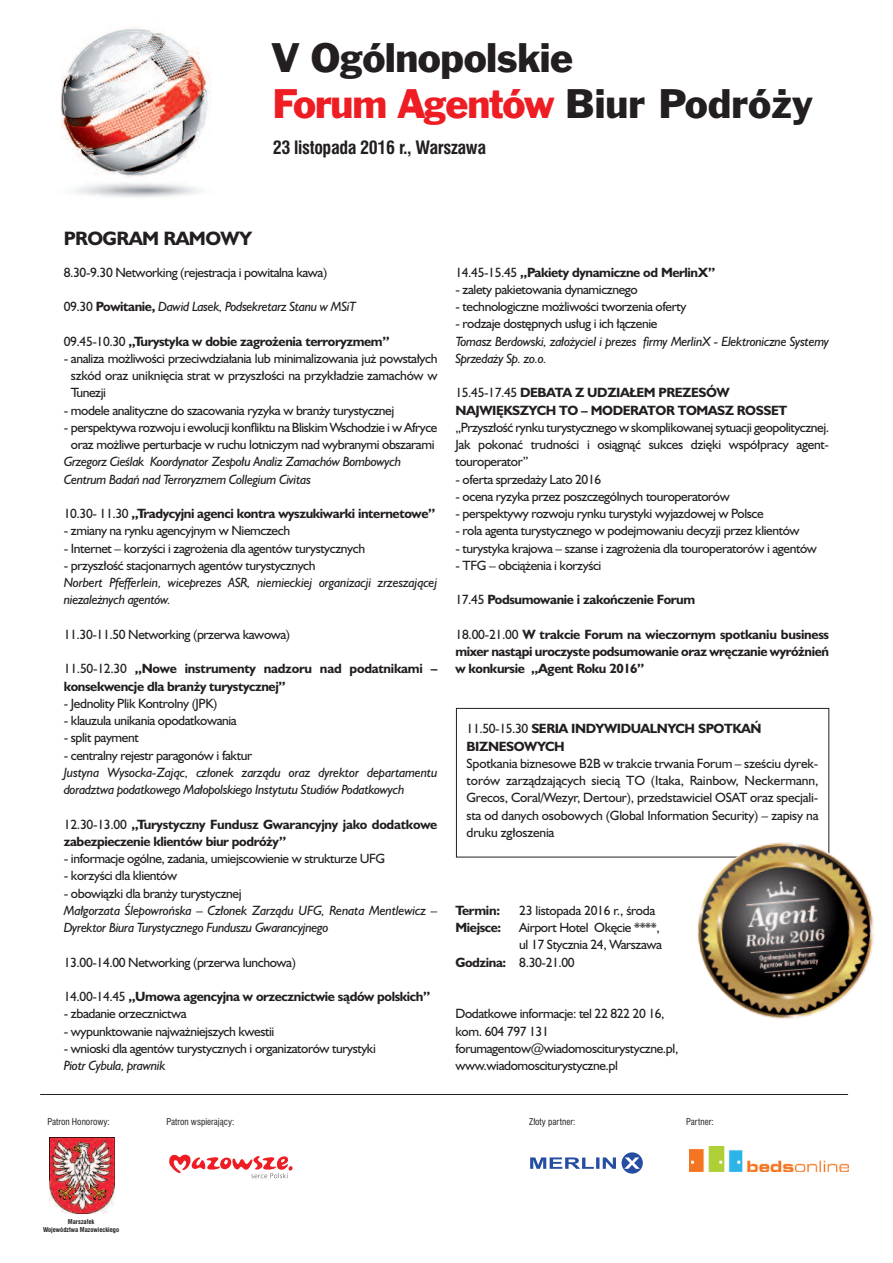
<style>
.page{position:relative;width:893px;height:1263px;background:#fff}
.page>*{position:absolute;margin:0;border:0;box-sizing:border-box;transform-origin:0 0}
.t1{font:37.95px/45.5px "Frank Goth EU";letter-spacing:-.015em;color:#231f20}
.t2{font:19.5px "Humanst 521 EU Bold OTF";letter-spacing:-.03em;color:#231f20}
.t3{font:18px "Swis 721 Cn EU Bold OTF";letter-spacing:-.02em;color:#231f20}
.t4{font:13.5px/17.2px "Humanst 521 EU";letter-spacing:-.03em;color:#231f20;text-align:justify}
.t5{font:13.5px/17.2px "Humanst 521 EU Bold OTF";letter-spacing:-.03em;color:#231f20}
.t6{font:italic 13.5px/17.2px "Humanst 521 EU";letter-spacing:-.03em;color:#231f20}
.t7{font:9.15px "Swis 721 Cn EU";color:#231f20}
.t8{font:700 6.45px/7.8px "Swis 721 Cn EU";color:#231f20;text-align:center}
.s1{color:#ee1d23}
.s2{font-style:normal}
.s3{font-family:"Humanst 521 EU Bold OTF";font-style:normal}
.s4{font-family:"Humanst 521 EU"}
.s5{font-family:"Humanst 521 EU Bold OTF"}
</style>
<div class="page">
<img style="left:60px;top:27px;width:151px;height:171px">
<div style="left:622px;top:1152px;width:21px;height:21px;background:#254da1;border-radius:50%"></div>
<svg style="left:530px;top:1157px;width:86px;height:12px"></svg>
<svg style="left:624px;top:1157px;width:16px;height:12px"></svg>
<img style="left:689px;top:1147px;width:160px;height:25px">
<svg style="left:169px;top:1155px;width:124px;height:23px"></svg>
<img style="left:50px;top:1137px;width:64px;height:76px">
<hr style="left:40px;top:1094px;width:808px;height:1px;background:#231f20">
<div style="left:456px;top:708px;width:373px;height:149px;border:1px solid #231f20"></div>
<img style="left:697px;top:842px;width:178px;height:177px;border-radius:50%">
<h1 class="t1" style="left:273px;top:39px;width:541px">V Ogólnopolskie<br><span class="s1">Forum Agentów</span> Biur Podróży</h1>
<h3 class="t3" style="left:273px;top:137px;width:215px">23 listopada 2016 r., Warszawa</h3>
<h2 class="t2" style="left:64px;top:226px;width:190px">PROGRAM RAMOWY</h2>
<p class="t4" style="left:64px;top:263px;width:265px">8.30-9.30 Networking (rejestracja i powitalna kawa)</p>
<p class="t6" style="left:64px;top:298px;width:294px"><span class="s2">09.30</span> <span class="s3">Powitanie,</span> Dawid Lasek, Podsekretarz Stanu w MSiT</p>
<p class="t5" style="left:64px;top:332px;width:327px"><span class="s4">09.45-10.30</span> „Turystyka w dobie zagrożenia terroryzmem”</p>
<p class="t4" style="left:71px;top:350px;width:368px;text-indent:-7px">- analiza możliwości przeciwdziałania lub minimalizowania już powstałych szkód oraz uniknięcia strat w przyszłości na przykładzie zamachów w Tunezji</p>
<p class="t4" style="left:64px;top:401px;width:332px">- modele analityczne do szacowania ryzyka w branży turystycznej</p>
<p class="t4" style="left:64px;top:419px;width:375px;text-align:center">- perspektywa rozwoju i ewolucji konfliktu na Bliskim Wschodzie i w Afryce oraz możliwe perturbacje w ruchu lotniczym nad wybranymi obszarami</p>
<p class="t6" style="left:64px;top:453px;width:339px">Grzegorz Cieślak Koordynator Zespołu Analiz Zamachów Bombowych<br>Centrum Badań nad Terroryzmem Collegium Civitas</p>
<p class="t5" style="left:64px;top:505px;width:373px"><span class="s4">10.30- 11.30</span> „Tradycyjni agenci kontra wyszukiwarki internetowe”</p>
<p class="t4" style="left:64px;top:522px;width:228px">- zmiany na rynku agencyjnym w Niemczech</p>
<p class="t4" style="left:64px;top:539px;width:303px">- Internet – korzyści i zagrożenia dla agentów turystycznych</p>
<p class="t4" style="left:64px;top:557px;width:253px">- przyszłość stacjonarnych agentów turystycznych</p>
<p class="t6" style="left:64px;top:574px;width:375px">Norbert Pfefferlein, wiceprezes ASR, niemieckiej organizacji zrzeszającej niezależnych agentów.</p>
<p class="t4" style="left:64px;top:626px;width:228px">11.30-11.50 Networking (przerwa kawowa)</p>
<p class="t5" style="left:64px;top:660px;width:375px"><span class="s4">11.50-12.30</span> „Nowe instrumenty nadzoru nad podatnikami – konsekwencje dla branży turystycznej”</p>
<p class="t4" style="left:64px;top:695px;width:155px">- Jednolity Plik Kontrolny (JPK)</p>
<p class="t4" style="left:64px;top:712px;width:174px">- klauzula unikania opodatkowania</p>
<p class="t4" style="left:64px;top:729px;width:77px">- split payment</p>
<p class="t4" style="left:64px;top:746px;width:190px">- centralny rejestr paragonów i faktur</p>
<p class="t6" style="left:64px;top:763px;width:375px">Justyna Wysocka-Zając, członek zarządu oraz dyrektor departamentu doradztwa podatkowego Małopolskiego Instytutu Studiów Podatkowych</p>
<p class="t5" style="left:64px;top:815px;width:375px"><span class="s4">12.30-13.00</span> „Turystyczny Fundusz Gwarancyjny jako dodatkowe zabezpieczenie klientów biur podróży”</p>
<p class="t4" style="left:64px;top:850px;width:323px">- informacje ogólne, zadania, umiejscowienie w strukturze UFG</p>
<p class="t4" style="left:64px;top:867px;width:115px">- korzyści dla klientów</p>
<p class="t4" style="left:64px;top:884px;width:179px">- obowiązki dla branży turystycznej</p>
<p class="t6" style="left:64px;top:901px;width:375px">Małgorzata Ślepowrońska – Członek Zarządu UFG, Renata Mentlewicz –<br>Dyrektor Biura Turystycznego Funduszu Gwarancyjnego</p>
<p class="t4" style="left:64px;top:953px;width:234px">13.00-14.00 Networking (przerwa lunchowa)</p>
<p class="t5" style="left:64px;top:988px;width:368px"><span class="s4">14.00-14.45</span> „Umowa agencyjna w orzecznictwie sądów polskich”</p>
<p class="t4" style="left:64px;top:1005px;width:124px">- zbadanie orzecznictwa</p>
<p class="t4" style="left:64px;top:1022px;width:212px">- wypunktowanie najważniejszych kwestii</p>
<p class="t4" style="left:64px;top:1040px;width:314px">- wnioski dla agentów turystycznych i organizatorów turystyki</p>
<p class="t6" style="left:64px;top:1057px;width:103px">Piotr Cybula, prawnik</p>
<p class="t5" style="left:455px;top:263px;width:261px"><span class="s4">14.45-15.45</span> „Pakiety dynamiczne od MerlinX”</p>
<p class="t4" style="left:455px;top:281px;width:184px">- zalety pakietowania dynamicznego</p>
<p class="t4" style="left:455px;top:298px;width:232px">- technologiczne możliwości tworzenia oferty</p>
<p class="t4" style="left:455px;top:315px;width:203px">- rodzaje dostępnych usług i ich łączenie</p>
<p class="t6" style="left:455px;top:332px;width:375px">Tomasz Berdowski, założyciel i prezes firmy MerlinX - Elektroniczne Systemy<br>Sprzedaży Sp. zo.o.</p>
<p class="t5" style="left:455px;top:384px;width:333px"><span class="s4">15.45-17.45</span> DEBATA Z UDZIAŁEM PREZESÓW<br>NAJWIĘKSZYCH TO – MODERATOR TOMASZ ROSSET</p>
<p class="t4" style="left:455px;top:419px;width:375px">„Przyszłość rynku turystycznego w skomplikowanej sytuacji geopolitycznej.<br>Jak pokonać trudności i osiągnąć sukces dzięki współpracy agent&shy;touroperator”</p>
<p class="t4" style="left:455px;top:470px;width:147px">- oferta sprzedaży Lato 2016</p>
<p class="t4" style="left:455px;top:488px;width:276px">- ocena ryzyka przez poszczególnych touroperatorów</p>
<p class="t4" style="left:455px;top:505px;width:310px">- perspektywy rozwoju rynku turystyki wyjazdowej w Polsce</p>
<p class="t4" style="left:455px;top:522px;width:346px">- rola agenta turystycznego w podejmowaniu decyzji przez klientów</p>
<p class="t4" style="left:455px;top:539px;width:363px">- turystyka krajowa – szanse i zagrożenia dla touroperatorów i agentów</p>
<p class="t4" style="left:455px;top:557px;width:147px">- TFG – obciążenia i korzyści</p>
<p class="t5" style="left:455px;top:591px;width:241px"><span class="s4">17.45</span> Podsumowanie i zakończenie Forum</p>
<p class="t5" style="left:455px;top:626px;width:375px;text-align:justify"><span class="s4">18.00-21.00</span> W trakcie Forum na wieczornym spotkaniu business mixer nastąpi uroczyste podsumowanie oraz wręczanie wyróżnień w konkursie „Agent Roku 2016”</p>
<p class="t5" style="left:467px;top:720px;width:297px"><span class="s4">11.50-15.30</span> SERIA INDYWIDUALNYCH SPOTKAŃ<br>BIZNESOWYCH</p>
<p class="t4" style="left:467px;top:755px;width:353px">Spotkania biznesowe B2B w trakcie trwania Forum – sześciu dyrek&shy;torów zarządzających siecią TO (Itaka, Rainbow, Neckermann, Grecos, Coral/Wezyr, Dertour), przedstawiciel OSAT oraz specjali&shy;sta od danych osobowych (Global Information Security) – zapisy na druku zgłoszenia</p>
<p class="t5" style="left:455px;top:902px;width:46px">Termin:</p>
<p class="t4" style="left:519px;top:902px;width:138px">23 listopada 2016 r., środa</p>
<p class="t5" style="left:455px;top:919px;width:47px">Miejsce:</p>
<p class="t4" style="left:519px;top:919px;width:142px">Airport Hotel Okęcie ****,</p>
<p class="t4" style="left:519px;top:936px;width:144px">ul 17 Stycznia 24, Warszawa</p>
<p class="t4" style="left:455px;top:953px;width:121px"><span class="s5">Godzina:</span> 8.30-21.00</p>
<p class="t4" style="left:455px;top:1005px;width:224px;text-align:left">Dodatkowe informacje: tel 22 822 20 16, kom. 604 797 131 forumagentow@wiadomosciturystyczne.pl, www.wiadomosciturystyczne.pl</p>
<p class="t7" style="left:48px;top:1116px;width:64px">Patron Honorowy:</p>
<p class="t7" style="left:167px;top:1116px;width:69px">Patron wspierający:</p>
<p class="t7" style="left:529px;top:1116px;width:48px">Złoty partner:</p>
<p class="t7" style="left:686px;top:1116px;width:29px">Partner:</p>
<p class="t8" style="left:43px;top:1218px;width:78px">Marszałek<br>Województwa Mazowieckiego</p>
</div>
